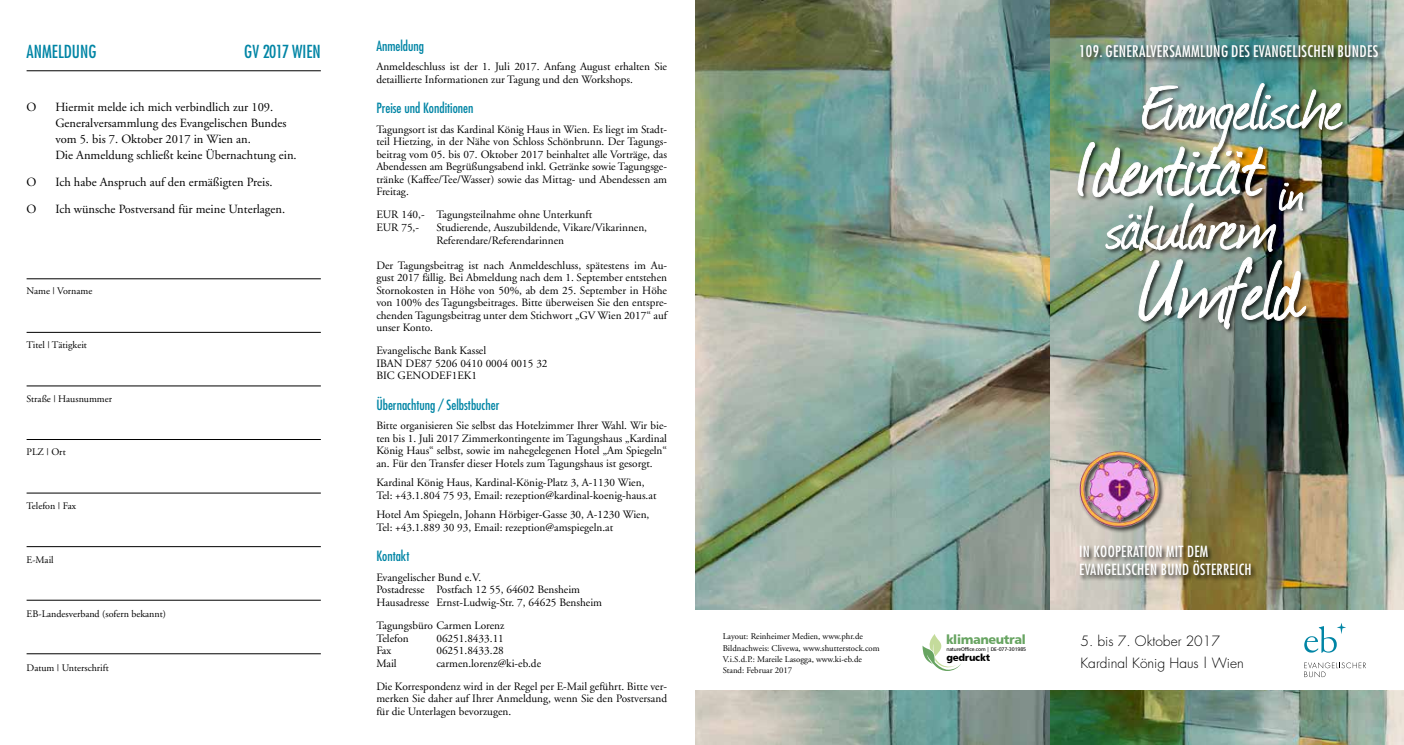
<style>
.page{position:relative;width:1404px;height:745px;background:#fff}
.page>*{position:absolute;margin:0;border:0;box-sizing:border-box;transform-origin:0 0}
.t1{font:95.88px "Journal";letter-spacing:-.015em;color:#fff}
.t2{font:74.25px "Journal";letter-spacing:-.005em;color:#fff}
.t3{font:59.88px "Journal";color:#fff}
.t4{font:condensed 17.5px "Futura";color:#0085a5}
.t5{font:condensed 15.62px "Futura";letter-spacing:.02em;color:#fff}
.t6{font:condensed 15px/18px "Futura";letter-spacing:.02em;color:#fff}
.t7{font:condensed 13.75px "Futura";color:#0085a5}
.t8{font:300 13.75px/21.2px "Futura";color:#000}
.t9{font:12.88px "Humanist 777 BT Black B";letter-spacing:-.03em;color:#67a461}
.t10{font:12.5px/16.2px "Adobe Garamond";color:#000}
.t11{font:11.25px/12.5px "Adobe Garamond";color:#000}
.t12{font:10px "Adobe Garamond";color:#000}
.t13{font:9.88px "Humanist 777 BT Black B";letter-spacing:-.03em;color:#000}
.t14{font:8.75px/11.2px "Adobe Garamond";color:#000}
.t15{font:5.25px "Humanist 777 BT Roman B";letter-spacing:-.03em;color:#000}
</style>
<div class="page">
<hr style="left:27px;top:278px;width:294px;height:1px;background:#000">
<hr style="left:27px;top:332px;width:294px;height:1px;background:#000">
<hr style="left:27px;top:385px;width:294px;height:1px;background:#000">
<hr style="left:27px;top:439px;width:294px;height:1px;background:#000">
<hr style="left:27px;top:492px;width:294px;height:1px;background:#000">
<hr style="left:27px;top:546px;width:294px;height:1px;background:#000">
<hr style="left:27px;top:599px;width:294px;height:1px;background:#000">
<hr style="left:27px;top:653px;width:294px;height:1px;background:#000">
<hr style="left:27px;top:70px;width:294px;height:1px;background:#000">
<img style="left:695px;top:0;width:708px;height:744px">
<div style="left:1075px;top:82px;width:273px;height:253px;background:#000;opacity:.75"></div>
<img style="left:1077px;top:83px;width:265px;height:246px">
<div style="left:694px;top:610px;width:709px;height:79px;background:#fff"></div>
<div style="left:1079px;top:44px;width:305px;height:19px;background:#000;opacity:.75"></div>
<svg style="left:922px;top:634px;width:39px;height:36px"></svg>
<svg style="left:1304px;top:662px;width:61px;height:14px"></svg>
<svg style="left:1304px;top:623px;width:41px;height:29px"></svg>
<div style="left:1078px;top:544px;width:178px;height:37px;background:#000;opacity:.75"></div>
<div style="left:1077px;top:449px;width:88px;height:84px;background:#000;opacity:.75"></div>
<img style="left:1072px;top:443px;width:90px;height:89px">
<h3 class="t4" style="left:27px;top:40px;width:71px">ANMELDUNG</h3>
<h3 class="t4" style="left:244px;top:40px;width:78px">GV 2017 WIEN</h3>
<p class="t10" style="left:27px;top:99px;width:11px">O</p>
<p class="t10" style="left:55px;top:99px;width:243px">Hiermit melde ich mich verbindlich zur 109.<br>Generalversammlung des Evangelischen Bundes vom 5. bis 7. Oktober 2017 in Wien an.<br>Die Anmeldung schließt keine Übernachtung ein.</p>
<p class="t10" style="left:27px;top:174px;width:11px">O</p>
<p class="t10" style="left:55px;top:174px;width:219px">Ich habe Anspruch auf den ermäßigten Preis.</p>
<p class="t10" style="left:27px;top:201px;width:11px">O</p>
<p class="t10" style="left:55px;top:201px;width:231px">Ich wünsche Postversand für meine Unterlagen.</p>
<p class="t12" style="left:27px;top:285px;width:67px">Name | Vorname</p>
<p class="t12" style="left:27px;top:339px;width:62px">Titel | Tätigkeit</p>
<p class="t12" style="left:27px;top:393px;width:87px">Straße | Hausnummer</p>
<p class="t12" style="left:27px;top:446px;width:41px">PLZ | Ort</p>
<p class="t12" style="left:27px;top:500px;width:51px">Telefon | Fax</p>
<p class="t12" style="left:27px;top:554px;width:29px">E-Mail</p>
<p class="t12" style="left:27px;top:608px;width:141px">EB-Landesverband (sofern bekannt)</p>
<p class="t12" style="left:27px;top:661px;width:84px">Datum | Unterschrift</p>
<p class="t7" style="left:376px;top:37px;width:49px">Anmeldung</p>
<p class="t11" style="left:376px;top:61px;width:292px">Anmeldeschluss ist der 1. Juli 2017. Anfang August erhalten Sie detaillierte Informationen zur Tagung und den Workshops.</p>
<p class="t7" style="left:376px;top:99px;width:99px">Preise und Konditionen</p>
<p class="t11" style="left:376px;top:123px;width:292px;text-align:justify">Tagungsort ist das Kardinal König Haus in Wien. Es liegt im Stadt&shy;teil Hietzing, in der Nähe von Schloss Schönbrunn. Der Tagungs&shy;beitrag vom 05. bis 07. Oktober 2017 beinhaltet alle Vorträge, das Abendessen am Begrüßungsabend inkl. Getränke sowie Tagungsge&shy;tränke (Kaffee/Tee/Wasser) sowie das Mittag- und Abendessen am Freitag.</p>
<p class="t11" style="left:376px;top:209px;width:217px">EUR 140,- Tagungsteilnahme ohne Unterkunft<br>EUR 75,-</p>
<p class="t11" style="left:436px;top:221px;width:212px">Studierende, Auszubildende, Vikare/Vikarinnen,<br>Referendare/Referendarinnen</p>
<p class="t11" style="left:376px;top:259px;width:292px;text-align:justify">Der Tagungsbeitrag ist nach Anmeldeschluss, spätestens im Au&shy;gust 2017 fällig. Bei Abmeldung nach dem 1. September entstehen Stornokosten in Höhe von 50%, ab dem 25. September in Höhe von 100% des Tagungsbeitrages. Bitte überweisen Sie den entspre&shy;chenden Tagungsbeitrag unter dem Stichwort „GV Wien 2017“ auf unser Konto.</p>
<p class="t11" style="left:376px;top:344px;width:173px">Evangelische Bank Kassel<br>IBAN DE87 5206 0410 0004 0015 32<br>BIC GENODEF1EK1</p>
<p class="t7" style="left:376px;top:395px;width:124px">Übernachtung / Selbstbucher</p>
<p class="t11" style="left:376px;top:419px;width:292px;text-align:justify">Bitte organisieren Sie selbst das Hotelzimmer Ihrer Wahl. Wir bie&shy;ten bis 1. Juli 2017 Zimmerkontingente im Tagungshaus „Kardinal König Haus“ selbst, sowie im nahegelegenen Hotel „Am Spiegeln“ an. Für den Transfer dieser Hotels zum Tagungshaus ist gesorgt.</p>
<p class="t11" style="left:376px;top:476px;width:281px">Kardinal König Haus, Kardinal-König-Platz 3, A-1130 Wien,<br>Tel: +43.1.804 75 93, Email: rezeption@kardinal-koenig-haus.at</p>
<p class="t11" style="left:376px;top:508px;width:274px">Hotel Am Spiegeln, Johann Hörbiger-Gasse 30, A-1230 Wien,<br>Tel: +43.1.889 30 93, Email: rezeption@amspiegeln.at</p>
<p class="t7" style="left:376px;top:547px;width:35px">Kontakt</p>
<p class="t11" style="left:376px;top:571px;width:227px">Evangelischer Bund e.V.<br>Postadresse Postfach 12 55, 64602 Bensheim<br>Hausadresse Ernst-Ludwig-Str. 7, 64625 Bensheim</p>
<p class="t11" style="left:376px;top:619px;width:130px">Tagungsbüro Carmen Lorenz<br>Telefon</p>
<p class="t11" style="left:436px;top:631px;width:69px">06251.8433.11</p>
<p class="t11" style="left:376px;top:644px;width:16px">Fax</p>
<p class="t11" style="left:436px;top:644px;width:69px">06251.8433.28</p>
<p class="t11" style="left:376px;top:656px;width:22px">Mail</p>
<p class="t11" style="left:376px;top:651px;width:291px;line-height:23.1px;text-indent:60px">carmen.lorenz@ki-eb.de<br>Die Korrespondenz wird in der Regel per E-Mail geführt. Bitte ver-</p>
<p class="t11" style="left:376px;top:692px;width:292px">merken Sie daher auf Ihrer Anmeldung, wenn Sie den Postversand für die Unterlagen bevorzugen.</p>
<p class="t14" style="left:722px;top:630px;width:158px">Layout: Reinheimer Medien, www.phr.de Bildnachweis: Clivewa, www.shutterstock.com V.i.S.d.P.: Mareile Lasogga, www.ki-eb.de Stand: Februar 2017</p>
<h3 class="t5" style="left:1079px;top:42px;width:301px">109. GENERALVERSAMMLUNG DES EVANGELISCHEN BUNDES</h3>
<h2 class="t2" style="left:1141px;top:56px;width:202px">Evangelische</h2>
<h1 class="t1" style="left:1072px;top:102px;width:194px">Identität</h1>
<h3 class="t3" style="left:1280px;top:152px;width:26px">in</h3>
<h2 class="t2" style="left:1106px;top:176px;width:171px">säkularem</h2>
<h1 class="t1" style="left:1139px;top:225px;width:165px">Umfeld</h1>
<p class="t9" style="left:945px;top:630px;width:81px">klimaneutral</p>
<p class="t15" style="left:946px;top:645px;width:81px">natureOffice.com | DE-077-301985</p>
<p class="t13" style="left:946px;top:650px;width:45px">gedruckt</p>
<h3 class="t6" style="left:1079px;top:541px;width:174px">IN KOOPERATION MIT DEM<br>EVANGELISCHEN BUND ÖSTERREICH</h3>
<p class="t8" style="left:1080px;top:630px;width:165px">5. bis 7. Oktober 2017<br>Kardinal König Haus | Wien</p>
</div>
